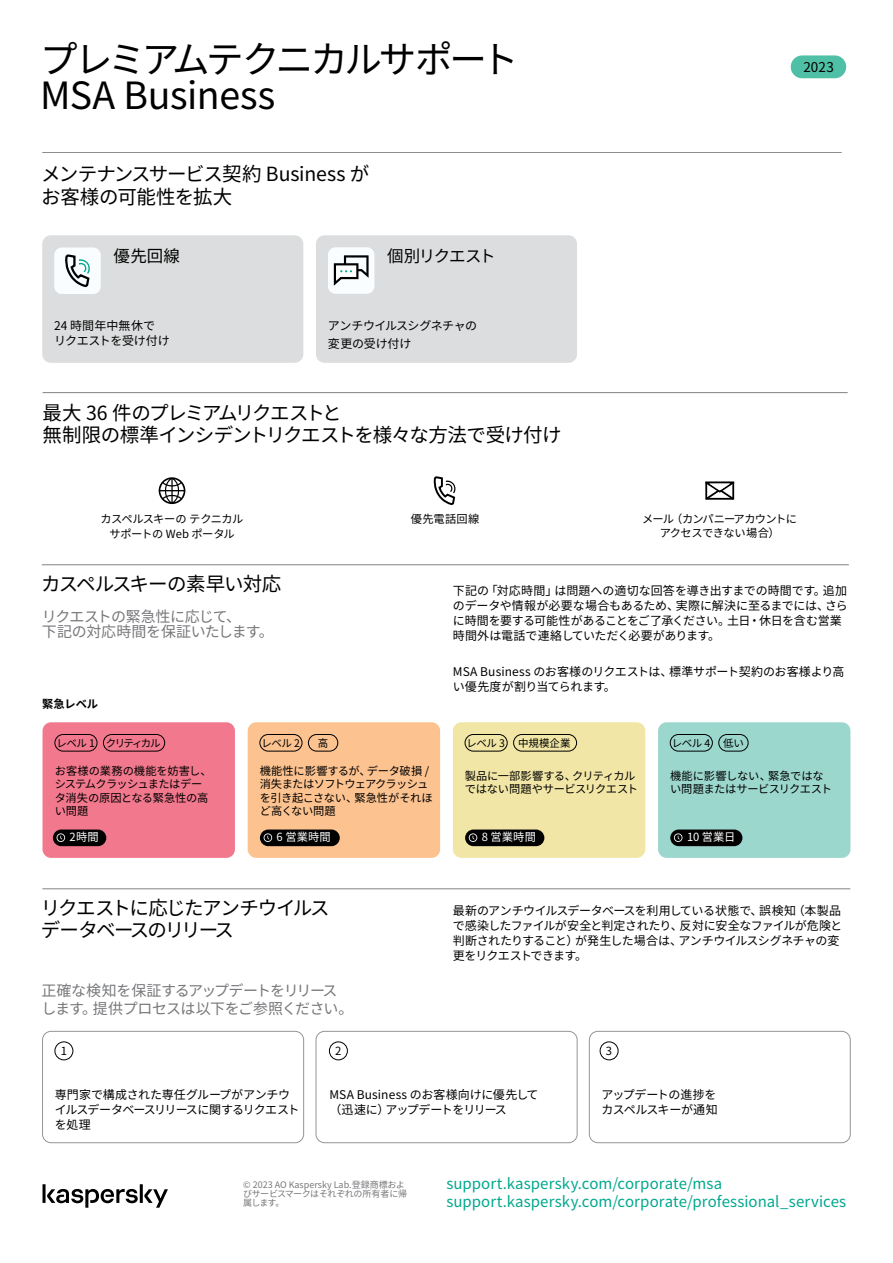
<style>
.page{position:relative;width:893px;height:1263px;background:#fff}
.page>*{position:absolute;margin:0;border:0;box-sizing:border-box;transform-origin:0 0}
.t1{font:37.5px "Noto Sans CJ Kjp";letter-spacing:-.09em;color:#000}
.t2{font:37.5px "Noto Sans CJ Kjp";letter-spacing:-.01em;color:#000}
.t3{font:19.5px/22.5px "Noto Sans CJ Kjp";letter-spacing:-.02em;color:#000}
.t4{font:19.5px "Noto Sans CJ Kjp";letter-spacing:-.095em;color:#000}
.t5{font:19.5px "Noto Sans CJ Kjp";letter-spacing:-.035em;color:#000}
.t6{font:19.5px "Noto Sans CJ Kjp";letter-spacing:-.08em;color:#000}
.t7{font:19.5px "Noto Sans CJ Kjp";letter-spacing:-.055em;color:#000}
.titles_vidget{font:16.5px "Noto Sans CJ Kjp";letter-spacing:-.075em;color:#000}
.titles_vidget-2{font:16.5px "Noto Sans CJ Kjp";letter-spacing:-.03em;color:#000}
.subhead{font:15px/18px "Noto Sans CJ Kjp";letter-spacing:.005em;color:#00a88e}
.subhead-2{font:15px/15px "Noto Sans CJ Kjp";letter-spacing:-.035em;color:#77787b}
.head-severity-levels{font:13.5px "Noto Sans CJ Kjp";color:#000}
.body{font:12px/15px "Noto Sans CJ Kjp";letter-spacing:-.02em;color:#000}
.body-2{font:12px/15px "Noto Sans CJ Kjp";letter-spacing:-.04em;color:#000}
.body-severity-levels{font:12px/15px "Noto Sans CJ Kjp";letter-spacing:-.025em;color:#000}
.body-severity-levels-2{font:11.25px/13.5px "Noto Sans CJ Kjp";letter-spacing:-.03em;color:#000}
.body-3{font:11.25px/15px "Noto Sans CJ Kjp";letter-spacing:-.045em;color:#000;text-align:center}
.body-4{font:11.25px "Noto Sans CJ Kjp";letter-spacing:.015em;color:#fff}
.body-5{font:11.25px "Noto Sans CJ Kjp";letter-spacing:-.08em;color:#000}
.body-6{font:700 11.25px "Noto Sans CJ Kjp";letter-spacing:.005em;color:#000}
.head-severity-levels-2{font:11.25px "Noto Sans CJ Kjp";color:#000}
.head-severity-levels-3{font:10.5px "Noto Sans CJ Kjp";letter-spacing:-.045em;color:#000}
.t8{font:9px/9px "Noto Sans CJ Kjp";letter-spacing:-.01em;color:#77787b}
</style>
<div class="page">
<div style="left:43px;top:722px;width:192px;height:136px;background:#f2788d;border-radius:9px"></div>
<div style="left:791px;top:55px;width:55px;height:23px;background:#4fbfa5;border-radius:11px"></div>
<hr style="left:42px;top:152px;width:800px;height:1px;background:#000">
<hr style="left:43px;top:392px;width:805px;height:1px;background:#000">
<hr style="left:42px;top:564px;width:807px;height:1px;background:#000">
<div style="left:658px;top:722px;width:192px;height:136px;background:#9cd7ce;border-radius:9px"></div>
<div style="left:453px;top:722px;width:192px;height:136px;background:#f1e6a5;border-radius:9px"></div>
<div style="left:248px;top:722px;width:192px;height:136px;background:#fcc28f;border-radius:9px"></div>
<div style="left:316px;top:235px;width:261px;height:128px;background:#dcddde;border-radius:9px"></div>
<div style="left:42px;top:235px;width:261px;height:128px;background:#dcddde;border-radius:9px"></div>
<div style="left:328px;top:247px;width:46px;height:47px;background:#fafdff;border-radius:8px"></div>
<div style="left:54px;top:248px;width:47px;height:46px;background:#fafdff;border-radius:8px"></div>
<div style="left:55px;top:734px;width:42px;height:17px;border:1px solid #000;border-radius:8px"></div>
<div style="left:465px;top:734px;width:42px;height:17px;border:1px solid #000;border-radius:8px"></div>
<div style="left:260px;top:734px;width:42px;height:17px;border:1px solid #000;border-radius:8px"></div>
<div style="left:670px;top:734px;width:43px;height:17px;border:1px solid #000;border-radius:8px"></div>
<div style="left:103px;top:734px;width:62px;height:17px;border:1px solid #000;border-radius:8px"></div>
<div style="left:513px;top:734px;width:64px;height:17px;border:1px solid #000;border-radius:8px"></div>
<div style="left:308px;top:734px;width:30px;height:17px;border:1px solid #000;border-radius:8px"></div>
<div style="left:718px;top:734px;width:30px;height:17px;border:1px solid #000;border-radius:8px"></div>
<div style="left:260px;top:829px;width:80px;height:17px;background:#000;border-radius:8px"></div>
<div style="left:53px;top:829px;width:53px;height:17px;background:#000;border-radius:8px"></div>
<svg style="left:57px;top:833px;width:8px;height:9px"></svg>
<div style="left:465px;top:829px;width:79px;height:17px;background:#000;border-radius:8px"></div>
<svg style="left:469px;top:833px;width:8px;height:9px"></svg>
<svg style="left:264px;top:833px;width:8px;height:9px"></svg>
<div style="left:670px;top:829px;width:72px;height:17px;background:#000;border-radius:8px"></div>
<svg style="left:674px;top:833px;width:8px;height:9px"></svg>
<hr style="left:42px;top:888px;width:808px;height:1px;background:#000">
<div style="left:589px;top:1031px;width:262px;height:112px;border:1px solid #939598;border-radius:9px"></div>
<div style="left:316px;top:1031px;width:261px;height:112px;border:1px solid #939598;border-radius:9px"></div>
<div style="left:42px;top:1031px;width:262px;height:112px;border:1px solid #939598;border-radius:9px"></div>
<div style="left:55px;top:1041px;width:18px;height:19px;border:1px solid #000;border-radius:50%"></div>
<div style="left:329px;top:1041px;width:19px;height:19px;border:1px solid #000;border-radius:50%"></div>
<div style="left:600px;top:1041px;width:18px;height:19px;border:1px solid #000;border-radius:50%"></div>
<svg style="left:43px;top:1184px;width:125px;height:24px"></svg>
<svg style="left:65px;top:254px;width:25px;height:34px"></svg>
<svg style="left:334px;top:255px;width:35px;height:31px"></svg>
<svg style="left:159px;top:477px;width:26px;height:27px"></svg>
<svg style="left:433px;top:476px;width:23px;height:29px"></svg>
<svg style="left:705px;top:482px;width:29px;height:18px"></svg>
<p class="t1" style="left:40px;top:38px;width:480px">プレミアムテクニカルサポート</p>
<p class="t2" style="left:40px;top:74px;width:237px">MSA Business</p>
<p class="t3" style="left:41px;top:163px;width:330px">メンテナンスサービス契約 Business がお客様の可能性を拡大</p>
<p class="titles_vidget-2" style="left:114px;top:247px;width:68px">優先回線</p>
<p class="titles_vidget" style="left:387px;top:247px;width:110px">個別リクエスト</p>
<p class="body" style="left:54px;top:318px;width:117px">24 時間年中無休でリクエストを受け付け</p>
<p class="body-2" style="left:328px;top:318px;width:151px">アンチウイルスシグネチャの</p>
<p class="body" style="left:328px;top:336px;width:85px">変更の受け付け</p>
<p class="t4" style="left:43px;top:402px;width:301px">最大 36 件のプレミアムリクエストと</p>
<p class="t5" style="left:43px;top:424px;width:521px">無制限の標準インシデントリクエストを様々な方法で受け付け</p>
<p class="head-severity-levels" style="left:803px;top:60px;width:32px">2023</p>
<p class="body-3" style="left:101px;top:512px;width:144px">カスペルスキーの テクニカルサポートの Web ポータル</p>
<p class="body-3" style="left:411px;top:512px;width:70px">優先電話回線</p>
<p class="body-5" style="left:642px;top:513px;width:156px">メール（カンパニーアカウントに</p>
<p class="body-3" style="left:660px;top:525px;width:122px">アクセスできない場合）</p>
<p class="t7" style="left:41px;top:573px;width:242px">カスペルスキーの素早い対応</p>
<p class="subhead-2" style="left:42px;top:610px;width:234px">リクエストの緊急性に応じて、<br>下記の対応時間を保証いたします。</p>
<p class="body-6" style="left:42px;top:697px;width:58px">緊急レベル</p>
<p class="body" style="left:453px;top:584px;width:396px">下記の「対応時間」は問題への適切な回答を導き出すまでの時間です。追加のデータや情報が必要な場合もあるため、実際に解決に至るまでには、さらに時間を要する可能性があることをご了承ください。土日・休日を含む営業時間外は電話で連絡していただく必要があります。</p>
<p class="body" style="left:453px;top:665px;width:393px">MSA Business のお客様のリクエストは、標準サポート契約のお客様より高い優先度が割り当てられます。</p>
<p class="head-severity-levels-3" style="left:56px;top:737px;width:40px">レベル 1</p>
<p class="head-severity-levels-3" style="left:106px;top:737px;width:57px">クリティカル</p>
<p class="head-severity-levels-3" style="left:261px;top:737px;width:40px">レベル 2</p>
<p class="head-severity-levels-3" style="left:318px;top:737px;width:12px">高</p>
<p class="head-severity-levels-3" style="left:466px;top:737px;width:40px">レベル 3</p>
<p class="head-severity-levels-3" style="left:518px;top:737px;width:54px">中規模企業</p>
<p class="head-severity-levels-3" style="left:672px;top:737px;width:40px">レベル 4</p>
<p class="head-severity-levels-3" style="left:723px;top:737px;width:22px">低い</p>
<p class="body-severity-levels-2" style="left:55px;top:764px;width:158px">お客様の業務の機能を妨害し、システムクラッシュまたはデータ消失の原因となる緊急性の高い問題</p>
<p class="body-severity-levels-2" style="left:260px;top:764px;width:174px">機能性に影響するが、データ破損 /消失またはソフトウェアクラッシュを引き起こさない、緊急性がそれほど高くない問題</p>
<p class="body-severity-levels-2" style="left:465px;top:769px;width:175px">製品に一部影響する、クリティカルではない問題やサービスリクエスト</p>
<p class="body-severity-levels-2" style="left:670px;top:769px;width:163px">機能に影響しない、緊急ではない問題またはサービスリクエスト</p>
<p class="body-4" style="left:70px;top:831px;width:31px">2時間</p>
<p class="body-4" style="left:277px;top:831px;width:56px">6 営業時間</p>
<p class="body-4" style="left:482px;top:831px;width:56px">8 営業時間</p>
<p class="body-4" style="left:687px;top:831px;width:50px">10 営業日</p>
<p class="t6" style="left:41px;top:897px;width:290px">リクエストに応じたアンチウイルス</p>
<p class="t4" style="left:41px;top:919px;width:195px">データベースのリリース</p>
<p class="subhead-2" style="left:41px;top:983px;width:298px">正確な検知を保証するアップデートをリリース</p>
<p class="subhead-2" style="left:41px;top:1001px;width:314px">します。提供プロセスは以下をご参照ください。</p>
<p class="body-2" style="left:453px;top:903px;width:391px">最新のアンチウイルスデータベースを利用している状態で、誤検知（本製品で感染したファイルが安全と判定されたり、反対に安全なファイルが危険と判断されたりすること）が発生した場合は、アンチウイルスシグネチャの変更をリクエストできます。</p>
<p class="head-severity-levels-2" style="left:61px;top:1044px;width:8px">1</p>
<p class="head-severity-levels-2" style="left:335px;top:1044px;width:8px">2</p>
<p class="head-severity-levels-2" style="left:606px;top:1044px;width:8px">3</p>
<p class="body-severity-levels" style="left:55px;top:1088px;width:246px">専門家で構成された専任グループがアンチウイルスデータベースリリースに関するリクエストを処理</p>
<p class="body-severity-levels" style="left:329px;top:1088px;width:211px">MSA Business のお客様向けに優先して（迅速に）アップデートをリリース</p>
<p class="body-severity-levels" style="left:602px;top:1088px;width:118px">アップデートの進捗をカスペルスキーが通知</p>
<p class="t8" style="left:243px;top:1180px;width:165px">© 2023 AO Kaspersky Lab.登録商標およびサービスマークはそれぞれの所有者に帰属します。</p>
<p class="subhead" style="left:446px;top:1175px;width:401px">support.kaspersky.com/corporate/msa support.kaspersky.com/corporate/professional_services</p>
</div>
